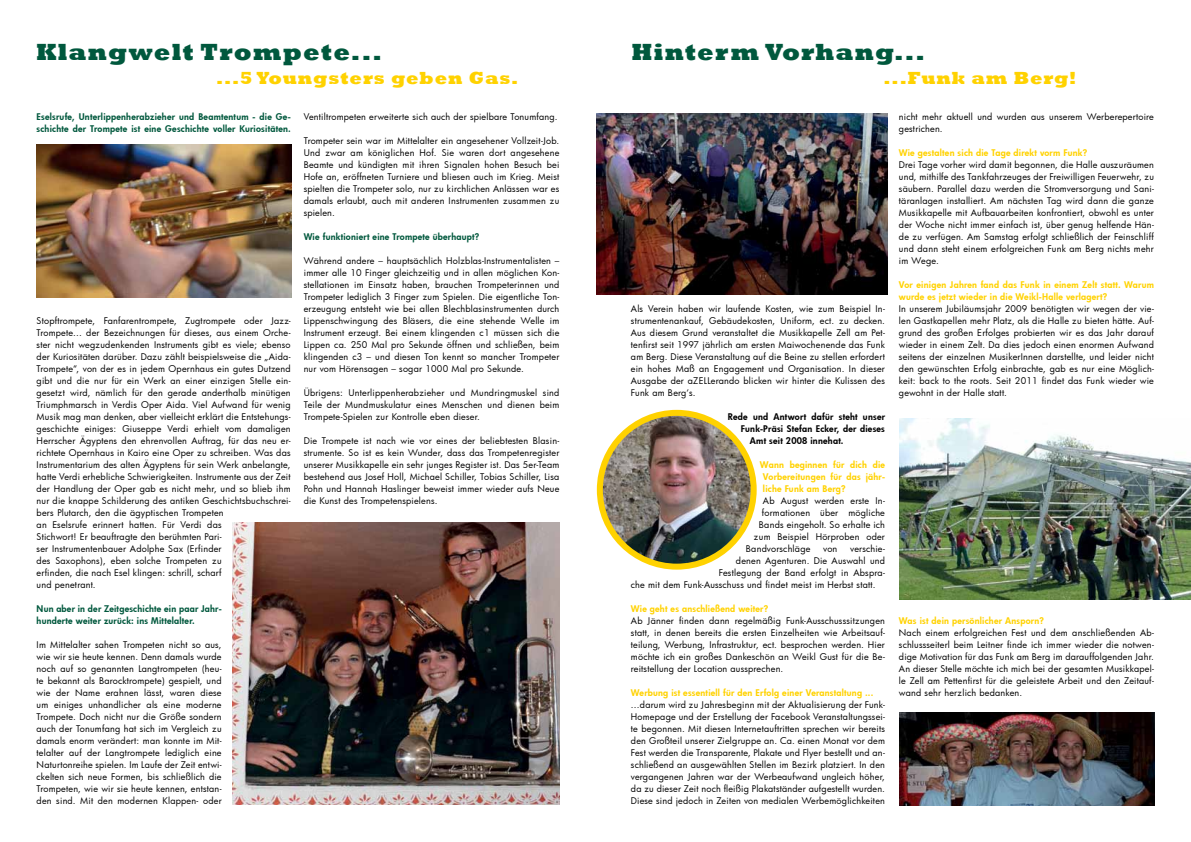
<style>
.page{position:relative;width:1191px;height:842px;background:#fff}
.page>*{position:absolute;margin:0;border:0;box-sizing:border-box;transform-origin:0 0}
.t1{font:800 24px "Rockwell";letter-spacing:.05em;color:#00583d}
.t2{font:800 18px "Rockwell";letter-spacing:.05em;color:#ffd200}
.t3{font:9px/12px "Futura";letter-spacing:.02em;color:#000;text-align:justify}
.t4{font:800 9px/12px "Futura";letter-spacing:.025em;color:#ffd200;text-align:justify}
.t5{font:800 9px/12px "Futura";letter-spacing:.025em;color:#00583d}
.t6{font:800 9px "Futura";letter-spacing:.025em;color:#000}
</style>
<div class="page">
<img style="left:600px;top:413px;width:153px;height:154px;border-radius:77px">
<div style="left:597px;top:410px;width:159px;height:160px;border:6px solid #ffd200;border-radius:50%"></div>
<img style="left:233px;top:522px;width:326px;height:282px">
<img style="left:596px;top:114px;width:291px;height:180px">
<img style="left:899px;top:419px;width:292px;height:180px">
<img style="left:899px;top:713px;width:256px;height:92px">
<img style="left:36px;top:145px;width:256px;height:152px">
<h1 class="t1" style="left:36px;top:38px;width:347px">Klangwelt Trompete...</h1>
<h2 class="t2" style="left:216px;top:68px;width:303px">...5 Youngsters geben Gas.</h2>
<p class="t3" style="left:304px;top:111px;width:255px">Ventiltrompeten erweiterte sich auch der spielbare Tonumfang.</p>
<p class="t3" style="left:304px;top:135px;width:257px">Trompeter sein war im Mittelalter ein angesehener Vollzeit-Job.<br>Und zwar am königlichen Hof. Sie waren dort angesehene Beamte und kündigten mit ihren Signalen hohen Besuch bei Hofe an, eröffneten Turniere und bliesen auch im Krieg. Meist spielten die Trompeter solo, nur zu kirchlichen Anlässen war es damals erlaubt, auch mit anderen Instrumenten zusammen zu spielen.</p>
<p class="t5" style="left:304px;top:231px;width:177px">Wie funktioniert eine Trompete überhaupt?</p>
<p class="t3" style="left:304px;top:255px;width:257px">Während andere – hauptsächlich Holzblas-Instrumentalisten – immer alle 10 Finger gleichzeitig und in allen möglichen Kon&shy;stellationen im Einsatz haben, brauchen Trompeterinnen und Trompeter lediglich 3 Finger zum Spielen. Die eigentliche Ton&shy;erzeugung entsteht wie bei allen Blechblasinstrumenten durch Lippenschwingung des Bläsers, die eine stehende Welle im Instrument erzeugt. Bei einem klingenden c1 müssen sich die Lippen ca. 250 Mal pro Sekunde öffnen und schließen, beim klingenden c3 – und diesen Ton kennt so mancher Trompeter nur vom Hörensagen – sogar 1000 Mal pro Sekunde.</p>
<p class="t3" style="left:304px;top:386px;width:257px">Übrigens: Unterlippenherabzieher und Mundringmuskel sind Teile der Mundmuskulatur eines Menschen und dienen beim Trompete-Spielen zur Kontrolle eben dieser.</p>
<p class="t3" style="left:304px;top:434px;width:257px">Die Trompete ist nach wie vor eines der beliebtesten Blasin&shy;strumente. So ist es kein Wunder, dass das Trompetenregister unserer Musikkapelle ein sehr junges Register ist. Das 5er-Team bestehend aus Josef Holl, Michael Schiller, Tobias Schiller, Lisa Pohn und Hannah Haslinger beweist immer wieder aufs Neue die Kunst des Trompetenspielens.</p>
<p class="t5" style="left:37px;top:111px;width:255px">Eselsrufe, Unterlippenherabzieher und Beamtentum - die Ge&shy;schichte der Trompete ist eine Geschichte voller Kuriositäten.</p>
<p class="t3" style="left:37px;top:315px;width:255px;text-align:left">Stopftrompete, Fanfarentrompete, Zugtrompete oder Jazz-Trompete... der Bezeichnungen für dieses, aus einem Orche&shy;ster nicht wegzudenkenden Instruments gibt es viele; ebenso der Kuriositäten darüber. Dazu zählt beispielsweise die „Aida-Trompete“, von der es in jedem Opernhaus ein gutes Dutzend gibt und die nur für ein Werk an einer einzigen Stelle ein&shy;gesetzt wird, nämlich für den gerade anderthalb minütigen Triumphmarsch in Verdis Oper Aida. Viel Aufwand für wenig Musik mag man denken, aber vielleicht erklärt die Entstehungs&shy;geschichte einiges: Giuseppe Verdi erhielt vom damaligen Herrscher Ägyptens den ehrenvollen Auftrag, für das neu er&shy;richtete Opernhaus in Kairo eine Oper zu schreiben. Was das Instrumentarium des alten Ägyptens für sein Werk anbelangte, hatte Verdi erhebliche Schwierigkeiten. Instrumente aus der Zeit der Handlung der Oper gab es nicht mehr, und so blieb ihm nur die knappe Schilderung des antiken Geschichtsbuchschrei&shy;bers Plutarch, den die ägyptischen Trompeten<br>an Eselsrufe erinnert hatten. Für Verdi das<br>Stichwort! Er beauftragte den berühmten Pari-<br>ser Instrumentenbauer Adolphe Sax (Erfinder<br>des Saxophons), eben solche Trompeten zu<br>erfinden, die nach Esel klingen: schrill, scharf<br>und penetrant.</p>
<p class="t5" style="left:37px;top:602px;width:186px">Nun aber in der Zeitgeschichte ein paar Jahr&shy;hunderte weiter zurück: ins Mittelalter.</p>
<p class="t3" style="left:37px;top:638px;width:187px">Im Mittelalter sahen Trompeten nicht so aus, wie wir sie heute kennen. Denn damals wurde noch auf so genannten Langtrompeten (heu&shy;te bekannt als Barocktrompete) gespielt, und wie der Name erahnen lässt, waren diese um einiges unhandlicher als eine moderne Trompete. Doch nicht nur die Größe sondern auch der Tonumfang hat sich im Vergleich zu damals enorm verändert: man konnte im Mit&shy;telalter auf der Langtrompete lediglich eine Naturtonreihe spielen. Im Laufe der Zeit entwi&shy;ckelten sich neue Formen, bis schließlich die Trompeten, wie wir sie heute kennen, entstan&shy;den sind. Mit den modernen Klappen- oder</p>
<h1 class="t1" style="left:631px;top:38px;width:295px">Hinterm Vorhang...</h1>
<h2 class="t2" style="left:883px;top:68px;width:194px">...Funk am Berg!</h2>
<p class="t3" style="left:631px;top:303px;width:255px">Als Verein haben wir laufende Kosten, wie zum Beispiel In&shy;strumentenankauf, Gebäudekosten, Uniform, ect. zu decken.<br>Aus diesem Grund veranstaltet die Musikkapelle Zell am Pet&shy;tenfirst seit 1997 jährlich am ersten Maiwochenende das Funk am Berg. Diese Veranstaltung auf die Beine zu stellen erfordert ein hohes Maß an Engagement und Organisation. In dieser Ausgabe der aZELLerando blicken wir hinter die Kulissen des Funk am Berg‘s.</p>
<p class="t6" style="left:728px;top:411px;width:159px">Rede und Antwort dafür steht unser</p>
<p class="t6" style="left:741px;top:423px;width:145px">Funk-Präsi Stefan Ecker, der dieses</p>
<p class="t6" style="left:750px;top:435px;width:95px">Amt seit 2008 innehat.</p>
<p class="t4" style="left:763px;top:458px;width:123px;text-indent:-3px">Wann beginnen für dich die Vorbereitungen für das jähr&shy;liche Funk am Berg?</p>
<p class="t3" style="left:763px;top:494px;width:124px">Ab August werden erste In-</p>
<p class="t3" style="left:762px;top:506px;width:124px">formationen über mögliche</p>
<p class="t3" style="left:759px;top:518px;width:127px">Bands eingeholt. So erhalte ich</p>
<p class="t3" style="left:754px;top:530px;width:132px">zum Beispiel Hörproben oder</p>
<p class="t3" style="left:746px;top:542px;width:66px">Bandvorschläge</p>
<p class="t3" style="left:823px;top:542px;width:16px">von</p>
<p class="t3" style="left:850px;top:542px;width:36px">verschie-</p>
<p class="t3" style="left:736px;top:554px;width:150px">denen Agenturen. Die Auswahl und</p>
<p class="t3" style="left:719px;top:566px;width:167px">Festlegung der Band erfolgt in Abspra-</p>
<p class="t3" style="left:631px;top:578px;width:246px">che mit dem Funk-Ausschuss und findet meist im Herbst statt.</p>
<p class="t4" style="left:631px;top:602px;width:139px">Wie geht es anschließend weiter?</p>
<p class="t3" style="left:631px;top:614px;width:255px">Ab Jänner finden dann regelmäßig Funk-Ausschusssitzungen statt, in denen bereits die ersten Einzelheiten wie Arbeitsauf&shy;teilung, Werbung, Infrastruktur, ect. besprochen werden. Hier möchte ich ein großes Dankeschön an Weikl Gust für die Be&shy;reitstellung der Location aussprechen.</p>
<p class="t4" style="left:631px;top:686px;width:244px">Werbung ist essentiell für den Erfolg einer Veranstaltung ...</p>
<p class="t3" style="left:631px;top:698px;width:255px">...darum wird zu Jahresbeginn mit der Aktualisierung der Funk-Homepage und der Erstellung der Facebook Veranstaltungssei&shy;te begonnen. Mit diesen Internetauftritten sprechen wir bereits den Großteil unserer Zielgruppe an. Ca. einen Monat vor dem Fest werden die Transparente, Plakate und Flyer bestellt und an&shy;schließend an ausgewählten Stellen im Bezirk platziert. In den vergangenen Jahren war der Werbeaufwand ungleich höher, da zu dieser Zeit noch fleißig Plakatständer aufgestellt wurden.<br>Diese sind jedoch in Zeiten von medialen Werbemöglichkeiten</p>
<p class="t3" style="left:899px;top:111px;width:256px">nicht mehr aktuell und wurden aus unserem Werberepertoire gestrichen.</p>
<p class="t4" style="left:899px;top:147px;width:190px">Wie gestalten sich die Tage direkt vorm Funk?</p>
<p class="t3" style="left:899px;top:159px;width:256px">Drei Tage vorher wird damit begonnen, die Halle auszuräumen und, mithilfe des Tankfahrzeuges der Freiwilligen Feuerwehr, zu säubern. Parallel dazu werden die Stromversorgung und Sani&shy;täranlagen installiert. Am nächsten Tag wird dann die ganze Musikkapelle mit Aufbauarbeiten konfrontiert, obwohl es unter der Woche nicht immer einfach ist, über genug helfende Hän&shy;de zu verfügen. Am Samstag erfolgt schließlich der Feinschliff und dann steht einem erfolgreichen Funk am Berg nichts mehr im Wege.</p>
<p class="t4" style="left:899px;top:278px;width:256px">Vor einigen Jahren fand das Funk in einem Zelt statt. Warum wurde es jetzt wieder in die Weikl-Halle verlagert?</p>
<p class="t3" style="left:899px;top:302px;width:256px">In unserem Jubiläumsjahr 2009 benötigten wir wegen der vie&shy;len Gastkapellen mehr Platz, als die Halle zu bieten hätte. Auf&shy;grund des großen Erfolges probierten wir es das Jahr darauf wieder in einem Zelt. Da dies jedoch einen enormen Aufwand seitens der einzelnen MusikerInnen darstellte, und leider nicht den gewünschten Erfolg einbrachte, gab es nur eine Möglich&shy;keit: back to the roots. Seit 2011 findet das Funk wieder wie gewohnt in der Halle statt.</p>
<p class="t4" style="left:899px;top:614px;width:146px">Was ist dein persönlicher Ansporn?</p>
<p class="t3" style="left:899px;top:626px;width:256px">Nach einem erfolgreichen Fest und dem anschließenden Ab&shy;schlussseiterl beim Leitner finde ich immer wieder die notwen&shy;dige Motivation für das Funk am Berg im darauffolgenden Jahr.<br>An dieser Stelle möchte ich mich bei der gesamten Musikkapel&shy;le Zell am Pettenfirst für die geleistete Arbeit und den Zeitauf&shy;wand sehr herzlich bedanken.</p>
</div>
